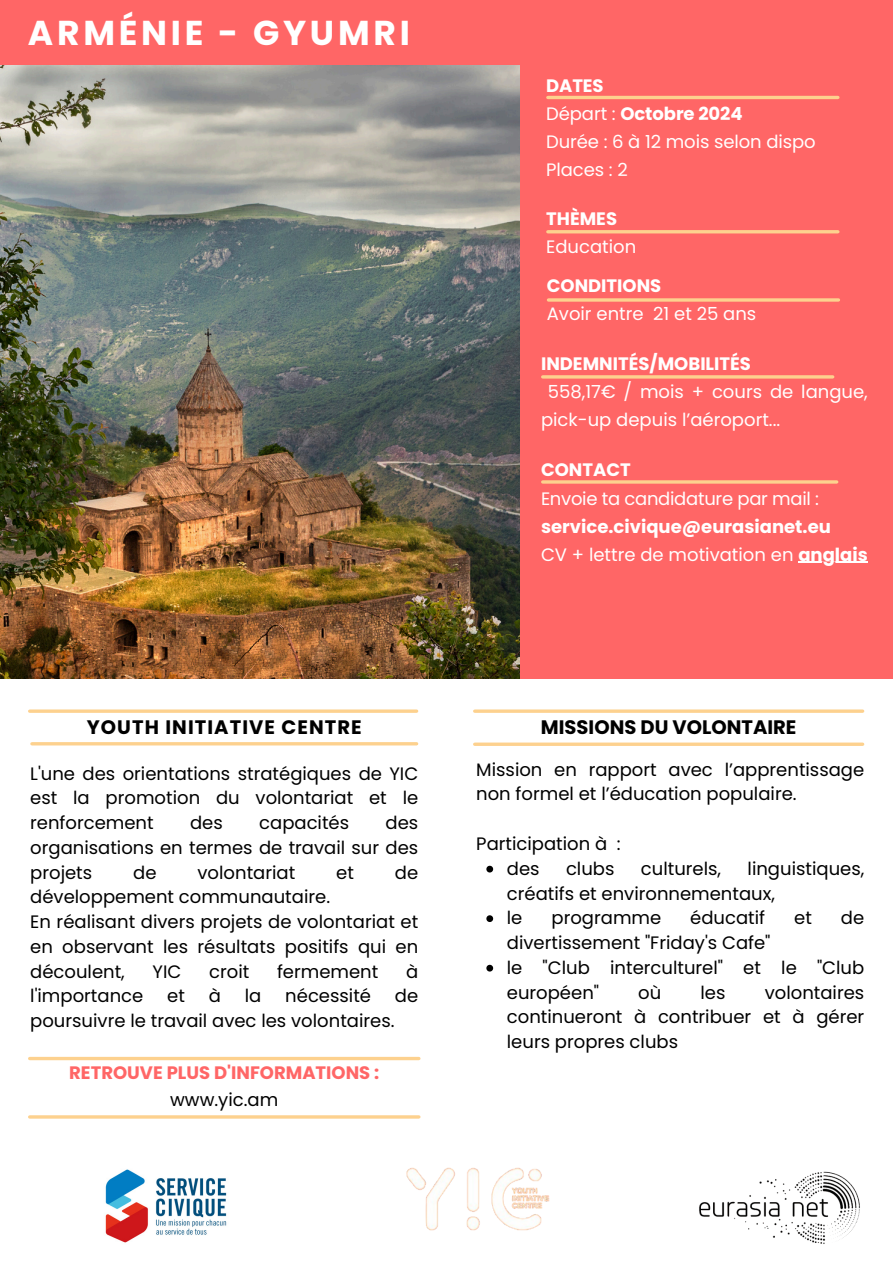
<style>
.page{position:relative;width:894px;height:1264px;background:#fff}
.page>*{position:absolute;margin:0;border:0;box-sizing:border-box;transform-origin:0 0}
.t1{font:700 34.5px "Poppins";letter-spacing:.11em;color:#fff}
.t2{font:700 19.5px "Poppins";letter-spacing:.055em;color:#000}
.t3{font:700 19.5px "Poppins";color:#000}
.t4{font:18px/24.8px "Poppins";color:#000;text-align:justify}
.t5{font:18px/28.2px "Poppins";color:#fff}
.t6{font:700 18px "Poppins";color:#fff}
.t7{font:700 18px "Poppins";color:#f66}
.s1{font-weight:400}
.s2{font-weight:700}
</style>
<div class="page">
<div style="left:0;top:1px;width:892px;height:678px;background:#f66"></div>
<img style="left:0;top:65px;width:519px;height:613px">
<img style="left:105px;top:1169px;width:122px;height:74px">
<img style="left:699px;top:1171px;width:161px;height:73px">
<svg style="left:548px;top:298px;width:290px;height:4px"></svg>
<hr style="left:542px;top:375px;width:290px;height:3px;background:#fdd18e">
<hr style="left:798px;top:562px;width:69px;height:1px;background:#fff">
<hr style="left:542px;top:480px;width:294px;height:3px;background:#fdd18e">
<hr style="left:547px;top:230px;width:290px;height:3px;background:#fdd18e">
<hr style="left:547px;top:96px;width:290px;height:3px;background:#fdd18e">
<hr style="left:32px;top:742px;width:384px;height:3px;background:#fdd18e">
<svg style="left:30px;top:709px;width:386px;height:4px;background:#fdd89f"></svg>
<svg style="left:474px;top:742px;width:388px;height:4px;background:#fdd79f"></svg>
<svg style="left:474px;top:709px;width:388px;height:4px;background:#fdd89f"></svg>
<svg style="left:486px;top:865px;width:7px;height:7px"></svg>
<svg style="left:486px;top:915px;width:7px;height:7px"></svg>
<svg style="left:486px;top:964px;width:7px;height:7px"></svg>
<hr style="left:30px;top:1115px;width:389px;height:3px;background:#fdd18e">
<svg style="left:30px;top:1056px;width:389px;height:4px;fill:#fdd18e"></svg>
<img style="left:388px;top:1115px;width:162px;height:116px">
<h1 class="t1" style="left:28px;top:9px;width:383px">ARMÉNIE - GYUMRI</h1>
<p class="t6" style="left:546px;top:73px;width:59px">DATES</p>
<p class="t6" style="left:546px;top:101px;width:198px"><span class="s1">Départ :</span> Octobre 2024</p>
<h2 class="t5" style="left:546px;top:127px;width:271px">Durée : 6 à 12 mois selon dispo</h2>
<p class="t5" style="left:546px;top:156px;width:83px">Places : 2</p>
<p class="t6" style="left:546px;top:206px;width:72px">THÈMES</p>
<p class="t5" style="left:546px;top:232px;width:92px">Education</p>
<p class="t6" style="left:546px;top:273px;width:116px">CONDITIONS</p>
<p class="t5" style="left:546px;top:299px;width:211px">Avoir entre 21 et 25 ans</p>
<p class="t6" style="left:541px;top:351px;width:211px">INDEMNITÉS/MOBILITÉS</p>
<p class="t5" style="left:541px;top:377px;width:328px;text-indent:7px">558,17€ / mois + cours de langue, pick-up depuis l’aéroport...</p>
<p class="t6" style="left:541px;top:457px;width:91px">CONTACT</p>
<p class="t5" style="left:541px;top:484px;width:279px">Envoie ta candidature par mail :</p>
<p class="t6" style="left:541px;top:513px;width:291px">service.civique@eurasianet.eu</p>
<p class="t5" style="left:541px;top:540px;width:328px">CV + lettre de motivation en <span class="s2">anglais</span></p>
<p class="t2" style="left:87px;top:713px;width:276px">YOUTH INITIATIVE CENTRE</p>
<p class="t3" style="left:541px;top:713px;width:257px">MISSIONS DU VOLONTAIRE</p>
<p class="t4" style="left:476px;top:757px;width:389px">Mission en rapport avec l’apprentissage non formel et l’éducation populaire.</p>
<p class="t4" style="left:476px;top:831px;width:146px">Participation à :</p>
<p class="t4" style="left:506px;top:856px;width:34px">des</p>
<p class="t4" style="left:566px;top:856px;width:50px">clubs</p>
<p class="t4" style="left:640px;top:856px;width:82px">culturels,</p>
<p class="t4" style="left:30px;top:760px;width:389px">L'une des orientations stratégiques de YIC est la promotion du volontariat et le renforcement</p>
<p class="t4" style="left:190px;top:810px;width:34px">des</p>
<p class="t4" style="left:259px;top:810px;width:91px">capacités</p>
<p class="t4" style="left:30px;top:810px;width:389px;text-indent:355px">des organisations en termes de travail sur des projets</p>
<p class="t4" style="left:506px;top:856px;width:359px;text-indent:240px">linguistiques, créatifs et environnementaux,</p>
<h2 class="t4" style="left:506px;top:905px;width:17px">le</h2>
<h2 class="t4" style="left:551px;top:905px;width:111px">programme</h2>
<h2 class="t4" style="left:690px;top:905px;width:76px">éducatif</h2>
<h2 class="t4" style="left:794px;top:905px;width:19px">et</h2>
<h2 class="t4" style="left:840px;top:905px;width:25px">de</h2>
<h2 class="t4" style="left:506px;top:930px;width:265px">divertissement "Friday's Cafe"</h2>
<p class="t4" style="left:506px;top:955px;width:359px">le "Club interculturel" et le "Club européen"</p>
<p class="t4" style="left:133px;top:859px;width:25px">de</p>
<p class="t4" style="left:197px;top:859px;width:99px">volontariat</p>
<p class="t4" style="left:336px;top:859px;width:19px">et</p>
<p class="t4" style="left:395px;top:859px;width:25px">de</p>
<p class="t4" style="left:30px;top:884px;width:301px">développement communautaire.</p>
<p class="t4" style="left:30px;top:909px;width:389px">En réalisant divers projets de volontariat et en observant les résultats positifs qui en découlent,</p>
<p class="t4" style="left:152px;top:958px;width:30px">YIC</p>
<p class="t4" style="left:209px;top:958px;width:42px">croit</p>
<p class="t4" style="left:277px;top:958px;width:103px">fermement</p>
<p class="t4" style="left:406px;top:958px;width:14px">à</p>
<p class="t4" style="left:638px;top:979px;width:25px">où</p>
<p class="t4" style="left:700px;top:979px;width:26px">les</p>
<p class="t4" style="left:506px;top:979px;width:359px;text-indent:258px">volontaires continueront à contribuer et à gérer leurs propres clubs</p>
<p class="t4" style="left:30px;top:983px;width:114px">l'importance</p>
<p class="t4" style="left:167px;top:983px;width:19px">et</p>
<p class="t4" style="left:209px;top:983px;width:14px">à</p>
<p class="t4" style="left:245px;top:983px;width:18px">la</p>
<p class="t4" style="left:285px;top:983px;width:87px">nécessité</p>
<p class="t4" style="left:395px;top:983px;width:25px">de</p>
<p class="t4" style="left:30px;top:1008px;width:366px">poursuivre le travail avec les volontaires.</p>
<p class="t7" style="left:69px;top:1060px;width:311px">RETROUVE PLUS D'INFORMATIONS :</p>
<p class="t4" style="left:170px;top:1087px;width:110px">www.yic.am</p>
</div>
